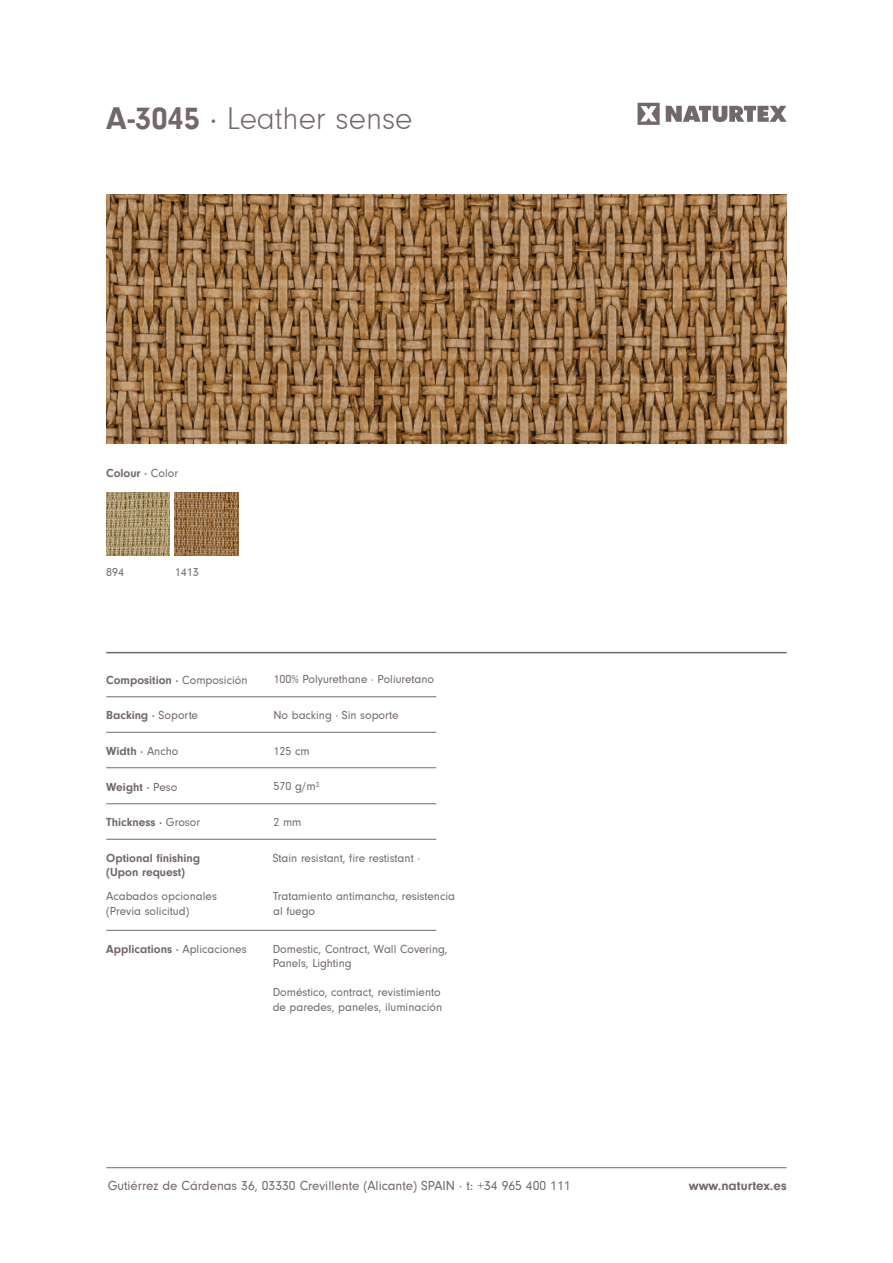
<style>
.page{position:relative;width:893px;height:1263px;background:#fff}
.page>*{position:absolute;margin:0;border:0;box-sizing:border-box;transform-origin:0 0}
.t1{font:300 32.4px "Neuzeit Gro";color:#736869}
.t2{font:13.5px "Neuzeit Gro";color:#736869}
.t3{font:700 13.5px "Neuzeit Gro";color:#736869}
.t4{font:12px/14.4px "Neuzeit Gro";color:#736869}
.t5{font:700 12px "Neuzeit Gro";color:#736869}
.s1{font-weight:700}
.s2{font-weight:400}
</style>
<div class="page">
<svg style="left:637px;top:103px;width:150px;height:22px"></svg>
<hr style="left:106px;top:767px;width:330px;height:1px;background:#736869">
<hr style="left:106px;top:803px;width:330px;height:1px;background:#736869">
<hr style="left:106px;top:839px;width:330px;height:1px;background:#736869">
<hr style="left:106px;top:732px;width:330px;height:1px;background:#736869">
<img style="left:106px;top:194px;width:681px;height:250px">
<hr style="left:106px;top:652px;width:681px;height:1px;background:#736869">
<hr style="left:106px;top:1167px;width:681px;height:1px;background:#736869">
<img style="left:175px;top:493px;width:63px;height:63px">
<hr style="left:106px;top:930px;width:330px;height:1px;background:#736869">
<img style="left:106px;top:493px;width:64px;height:63px">
<hr style="left:106px;top:696px;width:330px;height:1px;background:#736869">
<p class="t1" style="left:106px;top:101px;width:308px"><span class="s1">A-3045</span> <span class="s2">·</span> Leather sense</p>
<p class="t5" style="left:106px;top:467px;width:73px">Colour · <span class="s2">Color</span></p>
<p class="t4" style="left:106px;top:565px;width:19px">894</p>
<p class="t4" style="left:175px;top:565px;width:26px">1413</p>
<p class="t5" style="left:106px;top:673px;width:143px">Composition · <span class="s2">Composición</span></p>
<p class="t5" style="left:106px;top:709px;width:93px">Backing · <span class="s2">Soporte</span></p>
<p class="t5" style="left:106px;top:744px;width:74px">Width · <span class="s2">Ancho</span></p>
<p class="t5" style="left:106px;top:780px;width:73px">Weight · <span class="s2">Peso</span></p>
<p class="t5" style="left:106px;top:815px;width:95px">Thickness · <span class="s2">Grosor</span></p>
<p class="t4" style="left:273px;top:672px;width:162px">100% Polyurethane · Poliuretano</p>
<p class="t4" style="left:273px;top:708px;width:127px">No backing · Sin soporte</p>
<p class="t4" style="left:273px;top:744px;width:38px">125 cm</p>
<p class="t4" style="left:273px;top:779px;width:48px">570 g/m<sup>2</sup></p>
<p class="t4" style="left:273px;top:815px;width:30px">2 mm</p>
<p class="t5" style="left:106px;top:851px;width:95px">Optional finishing</p>
<p class="t4" style="left:273px;top:851px;width:149px">Stain resistant, fire restistant ·</p>
<p class="t5" style="left:106px;top:866px;width:80px">(Upon request)</p>
<p class="t4" style="left:106px;top:889px;width:112px">Acabados opcionales</p>
<p class="t4" style="left:106px;top:904px;width:85px">(Previa solicitud)</p>
<p class="t4" style="left:273px;top:889px;width:184px">Tratamiento antimancha, resistencia al fuego</p>
<p class="t5" style="left:106px;top:942px;width:142px">Applications · <span class="s2">Aplicaciones</span></p>
<p class="t4" style="left:273px;top:942px;width:176px">Domestic, Contract, Wall Covering,<br>Panels, Lighting</p>
<p class="t4" style="left:273px;top:985px;width:171px">Doméstico, contract, revistimiento de paredes, paneles, iluminación</p>
<p class="t2" style="left:108px;top:1178px;width:464px">Gutiérrez de Cárdenas 36, 03330 Crevillente (Alicante) SPAIN · t: +34 965 400 111</p>
<p class="t3" style="left:689px;top:1178px;width:99px">www.naturtex.es</p>
</div>
